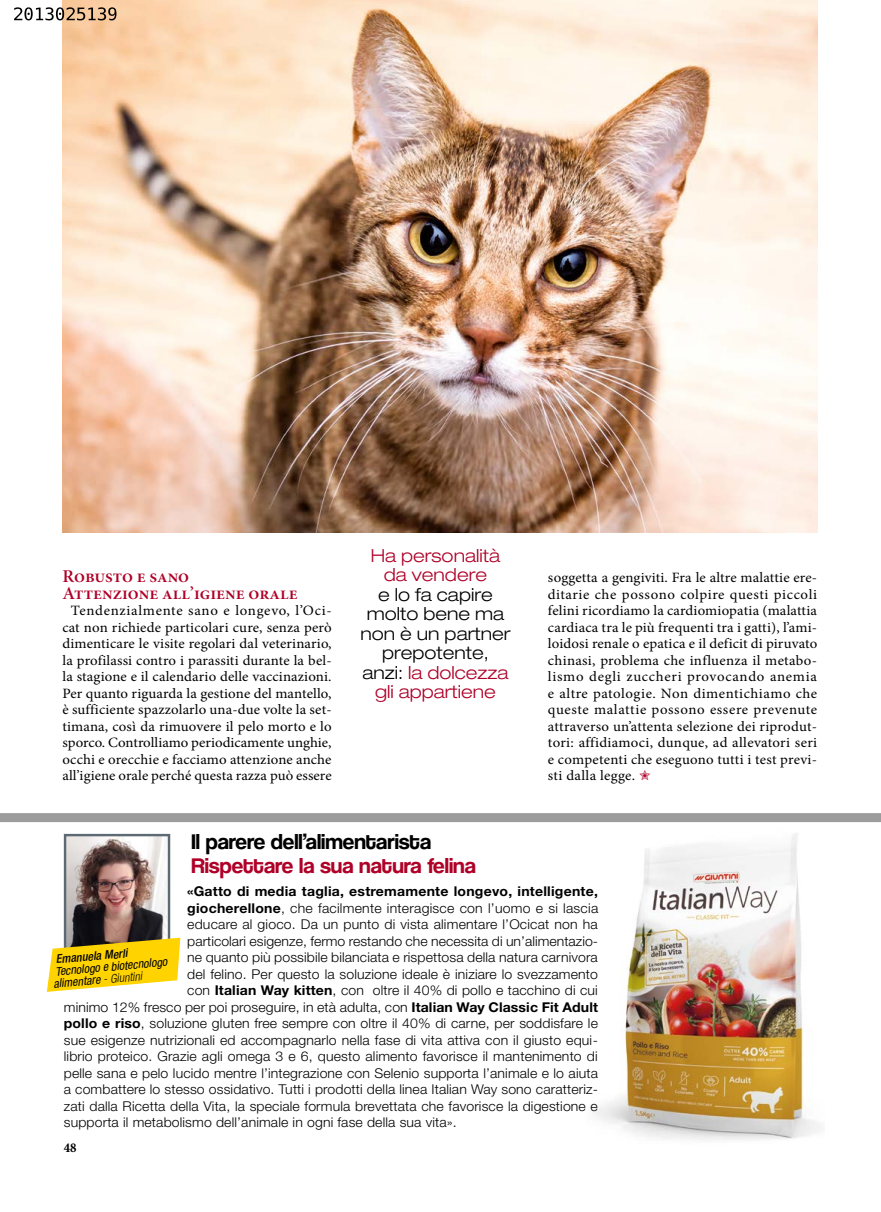
<style>
.page{position:relative;width:881px;height:1212px;background:#fff}
.page>*{position:absolute;margin:0;border:0;box-sizing:border-box;transform-origin:0 0}
.t1{font:24px/24px "Coolvetica";color:#af0028;scale:1.04 1}
.t2{font:300 expanded 18px/19.5px "Helvetica Neue LT Std";color:#000;text-align:center}
.t3{font:18px/16.5px "Minion Pro Semibold Subh";color:#af0028;scale:1.04 1}
.t4{font:14.25px/16.5px "Minion Pro";letter-spacing:.01em;color:#000;text-align:center;scale:1.04 1}
.t5{font:300 13.5px "Helvetica Neue LT Std";letter-spacing:.01em;color:#000;scale:1.04 1}
.t6{font:700 13.5px "Helvetica Neue LT Std";letter-spacing:.015em;color:#000;scale:1.04 1}
.t7{font:13.5px "Minion Pro Bold Cn Capt";color:#000}
.t8{font:italic condensed 12px/12px "Helvetica Neue LT Std";color:#000}
.s1{color:#af0028}
.s2{color:#000}
.s3{font-weight:700}
.s4{font-weight:500}
.s5{font-weight:300}
</style>
<div class="page">
<img style="left:594px;top:833px;width:227px;height:307px">
<img style="left:62px;top:0;width:754px;height:532px">
<img style="left:67px;top:837px;width:100px;height:101px">
<div style="left:64px;top:834px;width:106px;height:140px;border:2px solid #5d6a74"></div>
<svg style="left:47px;top:938px;width:133px;height:54px;background:#f0ce2d"></svg>
<div style="left:0;top:813px;width:880px;height:9px;background:#9c9c9d"></div>
<svg style="left:14px;top:7px;width:102px;height:13px"></svg>
<p class="t3" style="left:62px;top:569px;width:228px">Robusto e sano<br>Attenzione all’igiene orale</p>
<p class="t4" style="left:62px;top:602px;width:260px">Tendenzialmente sano e longevo, l’Oci&shy;cat non richiede particolari cure, senza però dimenticare le visite regolari dal veterinario, la profilassi contro i parassiti durante la bel&shy;la stagione e il calendario delle vaccinazioni.<br>Per quanto riguarda la gestione del mantello, è sufficiente spazzolarlo una-due volte la set&shy;timana, così da rimuovere il pelo morto e lo sporco. Controlliamo periodicamente unghie, occhi e orecchie e facciamo attenzione anche all’igiene orale perché questa razza può essere</p>
<p class="t2" style="left:360px;top:546px;width:151px"><span class="s1">Ha personalità da vendere<br></span>e lo fa capire molto bene ma non è un partner prepotente, anzi: <span class="s1">la dolcezza gli appartiene</span></p>
<p class="t1" style="left:191px;top:831px;width:275px"><span class="s2">Il parere dell’alimentarista<br></span>Rispettare la sua natura felina</p>
<p class="t4" style="left:547px;top:569px;width:260px;text-align:justify">soggetta a gengiviti. Fra le altre malattie ere&shy;ditarie che possono colpire questi piccoli felini ricordiamo la cardiomiopatia (malattia cardiaca tra le più frequenti tra i gatti), l’ami&shy;loidosi renale o epatica e il deficit di piruvato chinasi, problema che influenza il metabo&shy;lismo degli zuccheri provocando anemia e altre patologie. Non dimentichiamo che queste malattie possono essere prevenute attraverso un’attenta selezione dei riprodut&shy;tori: affidiamoci, dunque, ad allevatori seri e competenti che eseguono tutti i test previ&shy;sti dalla legge.</p>
<p class="t6" style="left:187px;top:883px;width:396px">«Gatto di media taglia, estremamente longevo, intelligente,</p>
<p class="t5" style="left:187px;top:900px;width:396px"><span class="s3">giocherellone</span>, che facilmente interagisce con l’uomo e si lascia</p>
<p class="t5" style="left:187px;top:916px;width:396px">educare al gioco. Da un punto di vista alimentare l’Ocicat non ha</p>
<p class="t5" style="left:187px;top:933px;width:396px">particolari esigenze, fermo restando che necessita di un’alimentazio-</p>
<p class="t5" style="left:187px;top:949px;width:396px">ne quanto più possibile bilanciata e rispettosa della natura carnivora</p>
<p class="t5" style="left:187px;top:966px;width:396px">del felino. Per questo la soluzione ideale è iniziare lo svezzamento</p>
<p class="t5" style="left:187px;top:982px;width:396px">con <span class="s3">Italian Way kitten</span>, con oltre il 40% di pollo e tacchino di cui</p>
<p class="t5" style="left:64px;top:999px;width:515px">minimo 12% fresco per poi proseguire, in età adulta, con <span class="s3">Italian Way Classic Fit Adult</span></p>
<p class="t5" style="left:64px;top:1015px;width:515px"><span class="s3">pollo e riso</span>, soluzione gluten free sempre con oltre il 40% di carne, per soddisfare le</p>
<p class="t5" style="left:64px;top:1032px;width:515px">sue esigenze nutrizionali ed accompagnarlo nella fase di vita attiva con il giusto equi-</p>
<p class="t5" style="left:64px;top:1048px;width:514px">librio proteico. Grazie agli omega 3 e 6, questo alimento favorisce il mantenimento di</p>
<p class="t5" style="left:64px;top:1065px;width:515px">pelle sana e pelo lucido mentre l’integrazione con Selenio supporta l’animale e lo aiuta</p>
<p class="t5" style="left:64px;top:1081px;width:515px">a combattere lo stesso ossidativo. Tutti i prodotti della linea Italian Way sono caratteriz-</p>
<p class="t5" style="left:64px;top:1098px;width:515px">zati dalla Ricetta della Vita, la speciale formula brevettata che favorisce la digestione e</p>
<p class="t5" style="left:64px;top:1114px;width:379px">supporta il metabolismo dell’animale in ogni fase della sua vita».</p>
<p class="t8" style="left:51px;top:954px;width:117px;text-indent:5px;rotate:-5deg"><span class="s4">Emanuela Merli<br></span>Tecnologo e biotecnologo alimentare <span class="s5">- Giuntini</span></p>
<p class="t7" style="left:64px;top:1140px;width:14px">48</p>
</div>
